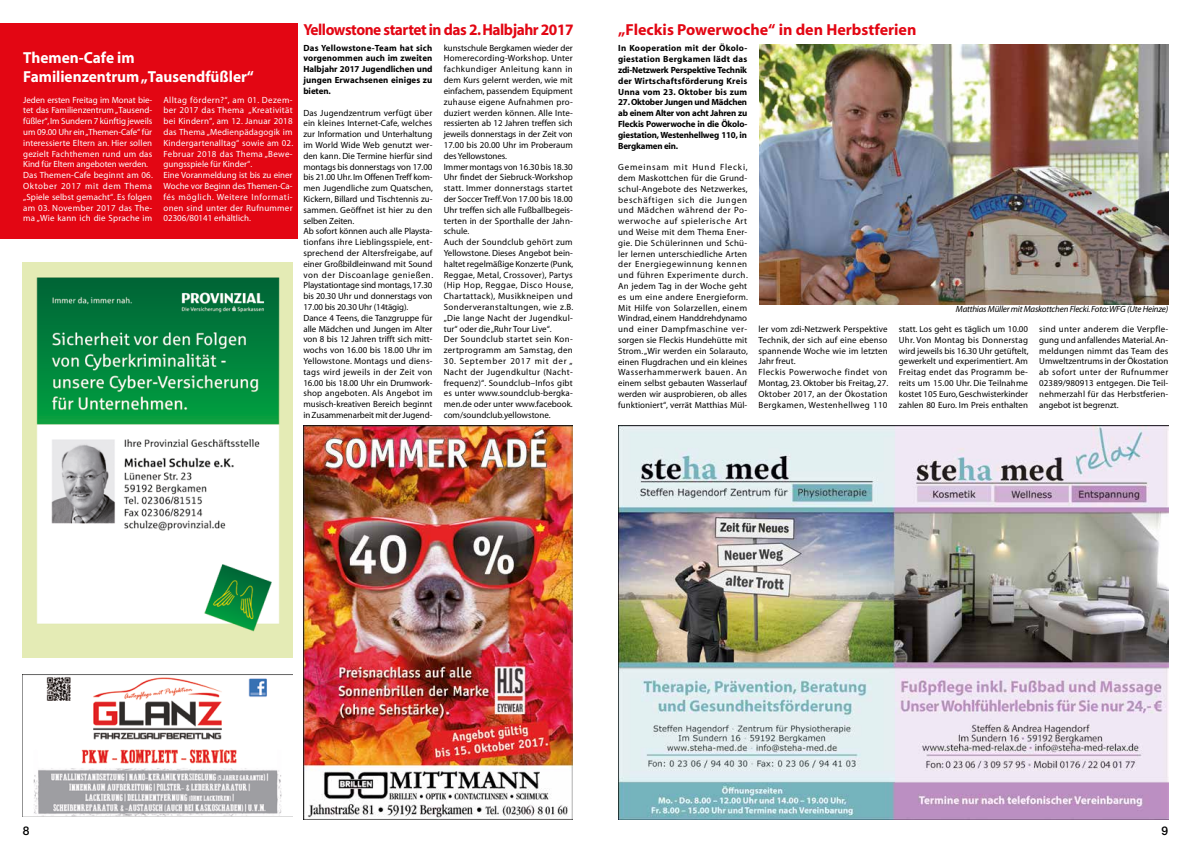
<style>
.page{position:relative;width:1191px;height:842px;background:#fff}
.page>*{position:absolute;margin:0;border:0;box-sizing:border-box;transform-origin:0 0}
.t1{font:700 16px/19.2px "Myriad";color:#fff;scale:.96 1}
.t2{font:700 16px "Myriad";letter-spacing:-.02em;color:#e30613;scale:.96 1}
.t3{font:700 16px "Myriad";color:#e30613}
.t4{font:500 12px "Helvetica Neue";color:#000}
.t5{font:9px/10.8px "Myriad";letter-spacing:.005em;color:#000;text-align:justify}
.t6{font:9px/10.8px "Myriad";letter-spacing:.015em;color:#fff}
.t7{font:700 9px/10.8px "Myriad";letter-spacing:.005em;color:#000;text-align:justify}
.t8{font:italic 9px "Myriad";letter-spacing:-.02em;color:#000}
</style>
<div class="page">
<img style="left:618px;top:425px;width:550px;height:394px">
<img style="left:23px;top:677px;width:269px;height:140px">
<img style="left:23px;top:263px;width:269px;height:394px">
<img style="left:303px;top:425px;width:270px;height:394px">
<img style="left:759px;top:45px;width:409px;height:259px">
<div style="left:0;top:23px;width:298px;height:216px;background:#e30613"></div>
<h1 class="t1" style="left:23px;top:49px;width:242px">Themen-Cafe im<br>Familienzentrum „Tausendfüßler“</h1>
<p class="t6" style="left:163px;top:95px;width:131px">Alltag fördern?“, am 01. Dezem&shy;ber 2017 das Thema „Kreativität bei Kindern“, am 12. Januar 2018 das Thema „Medienpädagogik im<br>Kindergartenalltag“ sowie am 02.<br>Februar 2018 das Thema „Bewe&shy;gungsspiele für Kinder“.<br>Eine Voranmeldung ist bis zu einer<br>Woche vor Beginn des Themen-Ca&shy;fés möglich. Weitere Informati&shy;onen sind unter der Rufnummer<br>02306/80141 erhältlich.</p>
<p class="t6" style="left:23px;top:95px;width:131px">Jeden ersten Freitag im Monat bie&shy;tet das Familienzentrum „Tausend&shy;füßler“, Im Sundern 7 künftig jeweils um 09.00 Uhr ein „Themen-Cafe“ für interessierte Eltern an. Hier sollen gezielt Fachthemen rund um das<br>Kind für Eltern angeboten werden.<br>Das Themen-Cafe beginnt am 06.<br>Oktober 2017 mit dem Thema „Spiele selbst gemacht“. Es folgen am 03. November 2017 das The&shy;ma „Wie kann ich die Sprache im</p>
<h1 class="t2" style="left:303px;top:21px;width:283px">Yellowstone startet in das 2. Halbjahr 2017</h1>
<p class="t5" style="left:444px;top:43px;width:131px;text-align:left">kunstschule Bergkamen wieder der<br>Homerecording-Workshop. Unter fachkundiger Anleitung kann in dem Kurs gelernt werden, wie mit einfachem, passendem Equipment zuhause eigene Aufnahmen pro&shy;duziert werden können. Alle Inte&shy;ressierten ab 12 Jahren treffen sich jeweils donnerstags in der Zeit von<br>17.00 bis 20.00 Uhr im Proberaum des Yellowstones.<br>Immer montags von 16.30 bis 18.30<br>Uhr findet der Siebruck-Workshop statt. Immer donnerstags startet der Soccer Treff. Von 17.00 bis 18.00<br>Uhr treffen sich alle Fußballbegeis&shy;terten in der Sporthalle der Jahn&shy;schule.<br>Auch der Soundclub gehört zum<br>Yellowstone. Dieses Angebot bein&shy;haltet regelmäßige Konzerte (Punk,<br>Reggae, Metal, Crossover), Partys (Hip Hop, Reggae, Disco House,<br>Chartattack), Musikkneipen und<br>Sonderveranstaltungen, wie z.B. „Die lange Nacht der Jugendkul&shy;tur“ oder die „Ruhr Tour Live“.<br>Der Soundclub startet sein Kon&shy;zertprogramm am Samstag, den</p>
<p class="t5" style="left:444px;top:356px;width:131px">30. September 2017 mit der „ Nacht der Jugendkultur (Nacht&shy;frequenz)“. Soundclub–Infos gibt es unter www.soundclub-bergka&shy;men.de oder unter www.facebook. com/soundclub.yellowstone.</p>
<p class="t7" style="left:303px;top:43px;width:131px">Das Yellowstone-Team hat sich vorgenommen auch im zweiten Halbjahr 2017 Jugendlichen und jungen Erwachsenen einiges zu bieten.</p>
<p class="t5" style="left:303px;top:107px;width:131px;text-align:left">Das Jugendzentrum verfügt über ein kleines Internet-Cafe, welches zur Information und Unterhaltung im World Wide Web genutzt wer&shy;den kann. Die Termine hierfür sind montags bis donnerstags von 17.00 bis 21.00 Uhr. Im Offenen Treff kom&shy;men Jugendliche zum Quatschen, Kickern, Billard und Tischtennis zu&shy;sammen. Geöffnet ist hier zu den selben Zeiten.<br>Ab sofort können auch alle Playsta&shy;tionfans ihre Lieblingsspiele, ent&shy;sprechend der Altersfreigabe, auf einer Großbildleinwand mit Sound von der Discoanlage genießen.<br>Playstationtage sind montags, 17.30 bis 20.30 Uhr und donnerstags von 17.00 bis 20.30 Uhr (14tägig).<br>Dance 4 Teens, die Tanzgruppe für alle Mädchen und Jungen im Alter von 8 bis 12 Jahren trifft sich mitt&shy;wochs von 16.00 bis 18.00 Uhr im Yellowstone. Montags und diens&shy;tags wird jeweils in der Zeit von 16.00 bis 18.00 Uhr ein Drumwork&shy;shop angeboten. Als Angebot im musisch-kreativen Bereich beginnt in Zusammenarbeit mit der Jugend-</p>
<h1 class="t3" style="left:618px;top:21px;width:300px">„Fleckis Powerwoche“ in den Herbstferien</h1>
<p class="t7" style="left:618px;top:43px;width:130px">In Kooperation mit der Ökolo&shy;giestation Bergkamen lädt das zdi-Netzwerk Perspektive Technik der Wirtschaftsförderung Kreis Unna vom 23. Oktober bis zum</p>
<p class="t7" style="left:618px;top:97px;width:130px">27. Oktober Jungen und Mädchen ab einem Alter von acht Jahren zu Fleckis Powerwoche in die Ökolo&shy;giestation, Westenhellweg 110, in Bergkamen ein.</p>
<p class="t5" style="left:618px;top:162px;width:131px">Gemeinsam mit Hund Flecki, dem Maskottchen für die Grund&shy;schul-Angebote des Netzwerkes, beschäftigen sich die Jungen und Mädchen während der Po&shy;werwoche auf spielerische Art und Weise mit dem Thema Ener&shy;gie. Die Schülerinnen und Schü&shy;ler lernen unterschiedliche Arten der Energiegewinnung kennen und führen Experimente durch.<br>An jedem Tag in der Woche geht es um eine andere Energieform.<br>Mit Hilfe von Solarzellen, einem Windrad, einem Handdrehdynamo und einer Dampfmaschine ver&shy;sorgen sie Fleckis Hundehütte mit Strom. „Wir werden ein Solarauto, einen Flugdrachen und ein kleines Wasserhammerwerk bauen. An einem selbst gebauten Wasserlauf werden wir ausprobieren, ob alles funktioniert“, verrät Matthias Mül-</p>
<p class="t5" style="left:758px;top:324px;width:131px;text-align:left">ler vom zdi-Netzwerk Perspektive<br>Technik, der sich auf eine ebenso spannende Woche wie im letzten<br>Jahr freut.<br>Fleckis Powerwoche findet von<br>Montag, 23. Oktober bis Freitag, 27.<br>Oktober 2017, an der Ökostation<br>Bergkamen, Westenhellweg 110</p>
<p class="t8" style="left:956px;top:304px;width:214px">Matthias Müller mit Maskottchen Flecki. Foto: WFG (Ute Heinze)</p>
<p class="t5" style="left:899px;top:324px;width:131px">statt. Los geht es täglich um 10.00<br>Uhr. Von Montag bis Donnerstag wird jeweils bis 16.30 Uhr getüftelt, gewerkelt und experimentiert. Am Freitag endet das Programm be&shy;reits um 15.00 Uhr. Die Teilnahme kostet 105 Euro, Geschwisterkinder zahlen 80 Euro. Im Preis enthalten</p>
<p class="t5" style="left:1039px;top:324px;width:130px">sind unter anderem die Verpfle&shy;gung und anfallendes Material. An&shy;meldungen nimmt das Team des Umweltzentrums in der Ökostation ab sofort unter der Rufnummer 02389/980913 entgegen. Die Teil&shy;nehmerzahl für das Herbstferien&shy;angebot ist begrenzt.</p>
<h2 class="t4" style="left:23px;top:824px;width:8px">8</h2>
<h2 class="t4" style="left:1161px;top:824px;width:8px">9</h2>
</div>
